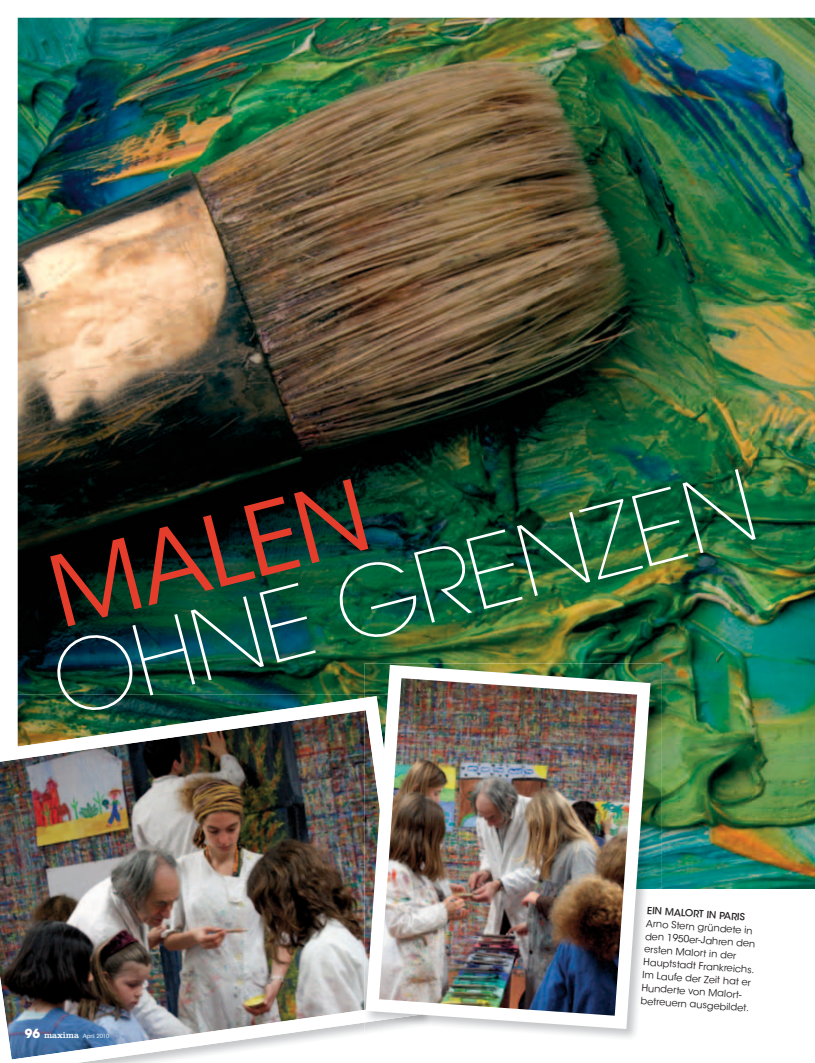
<style>
.page{position:relative;width:815px;height:1063px;background:#fff}
.page>*{position:absolute;margin:0;border:0;box-sizing:border-box;transform-origin:0 0}
.t1{font:200 97.5px "ITC Avant Garde Std";color:#fff}
.t2{font:97.5px "ITC Avant Garde Std";color:#e53d2c}
.t3{font:9.75px/13px "ITC Avant Garde Std";color:#231f20}
.t4{font:500 9.75px "ITC Avant Garde Std";color:#231f20}
.t5{font:5.62px "ITC Avant Garde Std";color:#fff}
.s1{font-weight:700;font-size:12.5px}
.s2{font-family:"Clarendon LT Std";font-size:8.75px}
</style>
<div class="page">
<img style="left:18px;top:18px;width:797px;height:871px">
<img style="left:0;top:696px;width:364px;height:367px">
<img style="left:364px;top:663px;width:298px;height:375px">
<img style="left:364px;top:696px;width:2px;height:327px">
<img style="left:366px;top:665px;width:285px;height:364px">
<h1 class="t1" style="left:41px;top:625px;width:724px;rotate:-14deg">OHNE GRENZEN</h1>
<h1 class="t2" style="left:38px;top:535px;width:326px;rotate:-14deg">MALEN</h1>
<p class="t5" style="left:25px;top:1032px;width:86px"><span class="s1">96</span> <span class="s2">maxima</span> April 2010</p>
<p class="t4" style="left:647px;top:904px;width:100px;rotate:4deg">EIN MALORT IN PARIS</p>
<p class="t3" style="left:647px;top:917px;width:115px;rotate:4deg">Arno Stern gründete in den 1950er-Jahren den ersten Malort in der<br>Hauptstadt Frankreichs.<br>Im Laufe der Zeit hat er<br>Hunderte von Malort-<br>b etreuern ausgeb ildet.</p>
</div>
